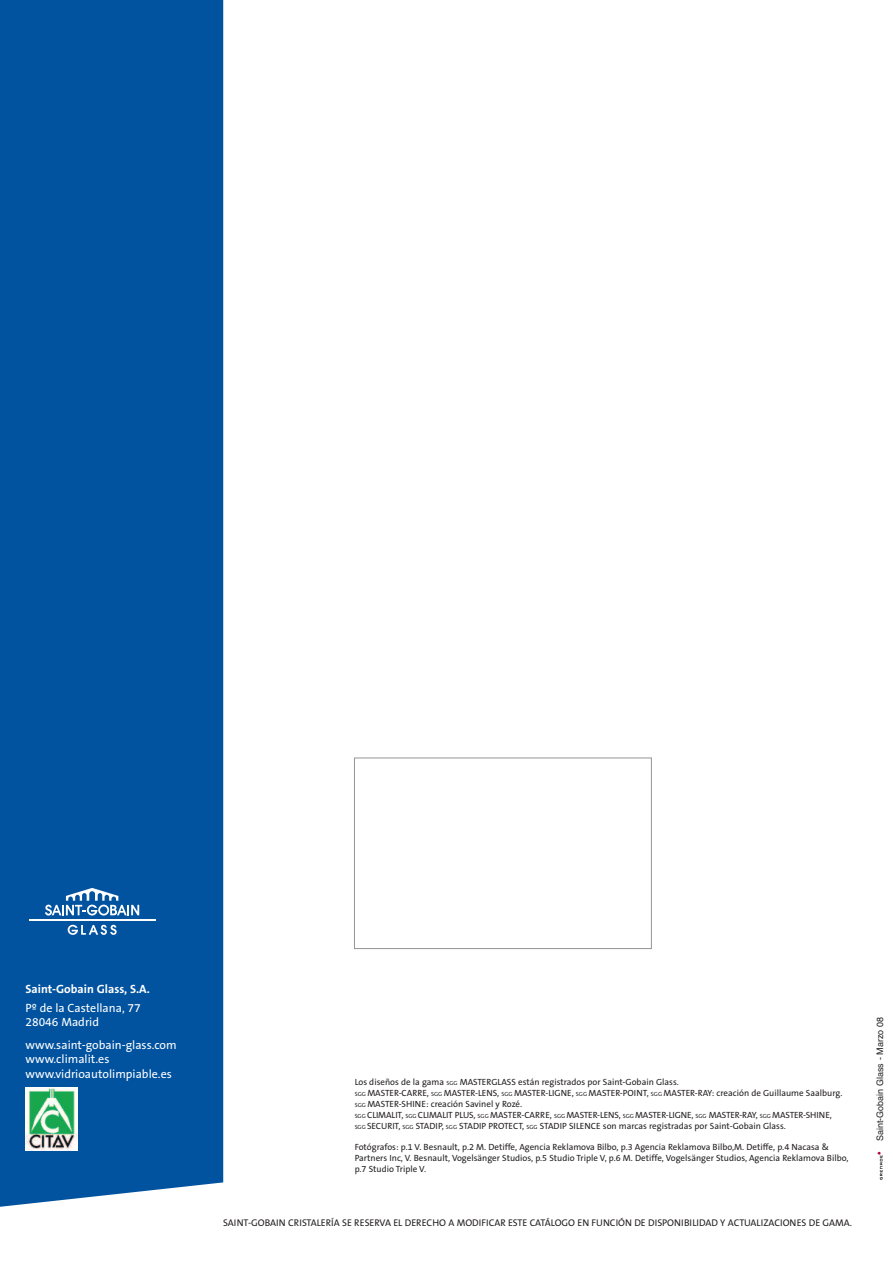
<style>
.page{position:relative;width:893px;height:1263px;background:#fff}
.page>*{position:absolute;margin:0;border:0;box-sizing:border-box;transform-origin:0 0}
.t1{font:12px/14.4px "The Sans B5 Plain";color:#fff}
.t2{font:700 12px "The Sans B7";color:#fff}
.t3{font:9.75px "The Sans B5 Plain";color:#231f20}
.t4{font:9px/10.8px "The Sans B5 Plain";color:#231f20}
.t5{font:9px "Helvetica";color:#231f20}
.s1{font-size:6px}
</style>
<div class="page">
<div style="left:354px;top:757px;width:298px;height:192px;border:1px solid #939598"></div>
<div style="left:0;top:0;width:223px;height:1207px;background:#0153a0"></div>
<hr style="left:29px;top:919px;width:126px;height:2px;background:#fff">
<svg style="left:45px;top:888px;width:94px;height:27px"></svg>
<svg style="left:68px;top:925px;width:49px;height:10px"></svg>
<svg style="left:877px;top:1152px;width:6px;height:28px"></svg>
<img style="left:26px;top:1088px;width:51px;height:63px">
<h1 class="t2" style="left:26px;top:983px;width:126px">Saint-Gobain Glass, S.A.</h1>
<h1 class="t1" style="left:26px;top:1001px;width:117px">Pº de la Castellana, 77<br>28046 Madrid</h1>
<h1 class="t1" style="left:26px;top:1038px;width:153px">www.saint-gobain-glass.com www.climalit.es www.vidrioautolimpiable.es</h1>
<p class="t4" style="left:355px;top:1077px;width:489px">Los diseños de la gama <span class="s1">SGG</span> MASTERGLASS están registrados por Saint-Gobain Glass.<br><span class="s1">SGG</span> MASTER-CARRE, <span class="s1">SGG</span> MASTER-LENS, <span class="s1">SGG</span> MASTER-LIGNE, <span class="s1">SGG</span> MASTER-POINT, <span class="s1">SGG</span> MASTER-RAY: creación de Guillaume Saalburg.<br><span class="s1">SGG</span> MASTER-SHINE: creación Savinel y Rozé.<br><span class="s1">SGG</span> CLIMALIT, <span class="s1">SGG</span> CLIMALIT PLUS, <span class="s1">SGG</span> MASTER-CARRE, <span class="s1">SGG</span> MASTER-LENS, <span class="s1">SGG</span> MASTER-LIGNE, <span class="s1">SGG</span> MASTER-RAY, <span class="s1">SGG</span> MASTER-SHINE, <span class="s1">SGG</span> SECURIT, <span class="s1">SGG</span> STADIP, <span class="s1">SGG</span> STADIP PROTECT, <span class="s1">SGG</span> STADIP SILENCE son marcas registradas por Saint-Gobain Glass.</p>
<p class="t4" style="left:355px;top:1142px;width:495px">Fotógrafos: p.1 V. Besnault, p.2 M. Detiffe, Agencia Reklamova Bilbo, p.3 Agencia Reklamova Bilbo,M. Detiffe, p.4 Nacasa &amp;<br>Partners Inc, V. Besnault, Vogelsänger Studios, p.5 Studio Triple V, p.6 M. Detiffe, Vogelsänger Studios, Agencia Reklamova Bilbo, p.7 Studio Triple V.</p>
<p class="t3" style="left:223px;top:1218px;width:630px">SAINT-GOBAIN CRISTALERÍA SE RESERVA EL DERECHO A MODIFICAR ESTE CATÁLOGO EN FUNCIÓN DE DISPONIBILIDAD Y ACTUALIZACIONES DE GAMA.</p>
<p class="t5" style="left:875px;top:1141px;width:126px;rotate:-90deg">Saint-Gobain Glass - Marzo 08</p>
</div>
